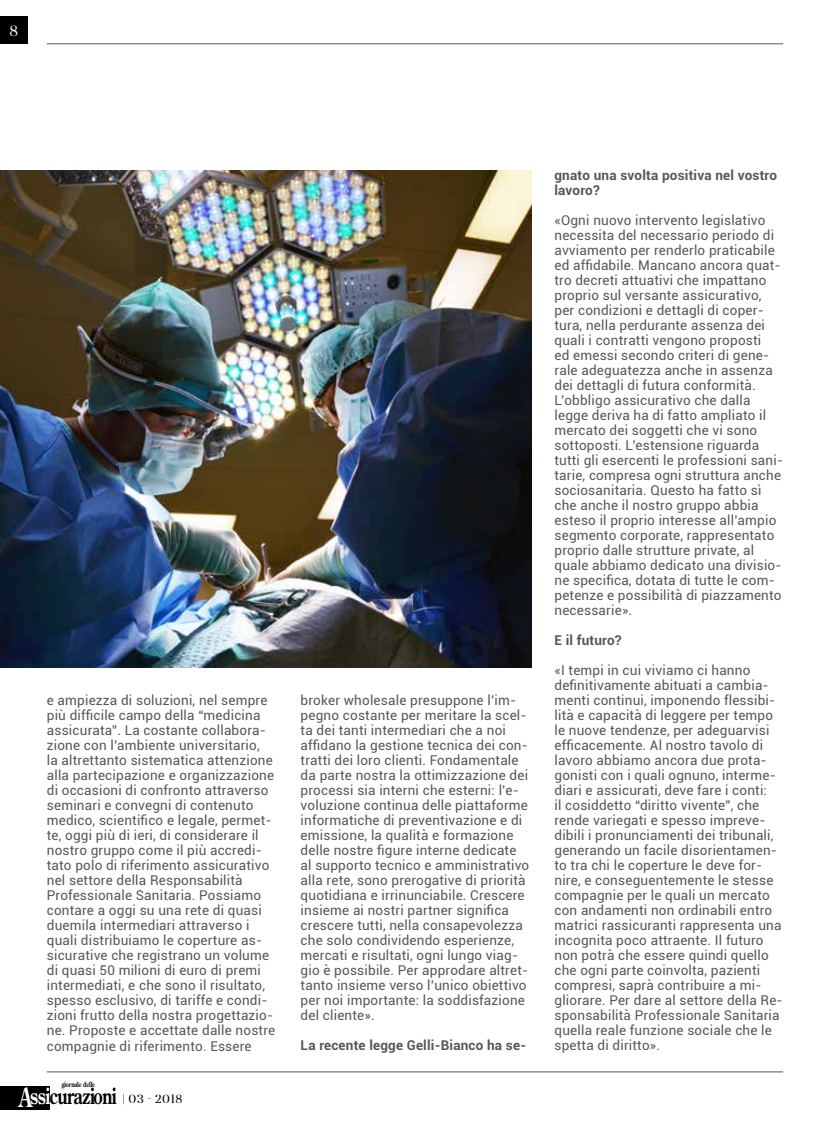
<style>
.page{position:relative;width:830px;height:1127px;background:#fff}
.page>*{position:absolute;margin:0;border:0;box-sizing:border-box;transform-origin:0 0}
.t1{font:700 21.9px "Century Old Style";letter-spacing:-.03em;color:#000;scale:.74 1}
.t2{font:15px "Anglecia Pro Display";color:#fff}
.t3{font:13.5px/15px "Roboto";letter-spacing:.015em;color:#575756}
.t4{font:700 13.5px/15px "Roboto";letter-spacing:.015em;color:#575756}
.t5{font:700 7.2px "Century Old Style";letter-spacing:-.02em;color:#000;scale:.74 1}
.s1{font-size:26.25px;color:#fff}
.s2{color:#fff}
.s3{font-family:"Anglecia Pro Display";font-weight:400;font-size:12px}
</style>
<div class="page">
<hr style="left:47px;top:44px;width:735px;height:1px;background:#575756">
<div style="left:0;top:16px;width:28px;height:28px;background:#000"></div>
<div style="left:0;top:1086px;width:50px;height:24px;background:#000"></div>
<hr style="left:47px;top:1071px;width:735px;height:1px;background:#575756">
<img style="left:0;top:170px;width:531px;height:498px">
<p class="t2" style="left:10px;top:21px;width:10px">8</p>
<p class="t3" style="left:47px;top:693px;width:230px">e ampiezza di soluzioni, nel sempre più difficile campo della “medicina assicurata”. La costante collabora&shy;zione con l’ambiente universitario,<br>la altrettanto sistematica attenzione alla partecipazione e organizzazione di occasioni di confronto attraverso seminari e convegni di contenuto medico, scientifico e legale, permet&shy;te, oggi più di ieri, di considerare il nostro gruppo come il più accredi&shy;tato polo di riferimento assicurativo nel settore della Responsabilità Professionale Sanitaria. Possiamo contare a oggi su una rete di quasi duemila intermediari attraverso i quali distribuiamo le coperture as&shy;sicurative che registrano un volume di quasi 50 milioni di euro di premi intermediati, e che sono il risultato, spesso esclusivo, di tariffe e condi&shy;zioni frutto della nostra progettazio&shy;ne. Proposte e accettate dalle nostre compagnie di riferimento. Essere</p>
<p class="t3" style="left:300px;top:692px;width:230px">broker wholesale presuppone l’im&shy;pegno costante per meritare la scel&shy;ta dei tanti intermediari che a noi affidano la gestione tecnica dei con&shy;tratti dei loro clienti. Fondamentale da parte nostra la ottimizzazione dei processi sia interni che esterni: l’e&shy;voluzione continua delle piattaforme informatiche di preventivazione e di emissione, la qualità e formazione delle nostre figure interne dedicate al supporto tecnico e amministrativo alla rete, sono prerogative di priorità quotidiana e irrinunciabile. Crescere insieme ai nostri partner significa crescere tutti, nella consapevolezza che solo condividendo esperienze, mercati e risultati, ogni lungo viag&shy;gio è possibile. Per approdare altret&shy;tanto insieme verso l’unico obiettivo per noi importante: la soddisfazione del cliente».</p>
<p class="t4" style="left:300px;top:1037px;width:227px">La recente legge Gelli-Bianco ha se-</p>
<p class="t5" style="left:62px;top:1079px;width:47px">giornale delle</p>
<h1 class="t1" style="left:19px;top:1082px;width:222px"><span class="s1">A</span><span class="s2">ssi</span>curazioni <span class="s3">| 03 - 2018</span></h1>
<p class="t4" style="left:554px;top:167px;width:224px">gnato una svolta positiva nel vostro lavoro?</p>
<p class="t3" style="left:554px;top:212px;width:230px">«Ogni nuovo intervento legislativo necessita del necessario periodo di avviamento per renderlo praticabile ed affidabile. Mancano ancora quat&shy;tro decreti attuativi che impattano proprio sul versante assicurativo, per condizioni e dettagli di coper&shy;tura, nella perdurante assenza dei quali i contratti vengono proposti<br>ed emessi secondo criteri di gene&shy;rale adeguatezza anche in assenza dei dettagli di futura conformità.<br>L’obbligo assicurativo che dalla legge deriva ha di fatto ampliato il mercato dei soggetti che vi sono sottoposti. L’estensione riguarda tutti gli esercenti le professioni sani&shy;tarie, compresa ogni struttura anche sociosanitaria. Questo ha fatto sì che anche il nostro gruppo abbia esteso il proprio interesse all’ampio segmento corporate, rappresentato proprio dalle strutture private, al quale abbiamo dedicato una divisio&shy;ne specifica, dotata di tutte le com&shy;petenze e possibilità di piazzamento necessarie».</p>
<p class="t4" style="left:554px;top:632px;width:69px">E il futuro?</p>
<p class="t3" style="left:554px;top:662px;width:229px">«I tempi in cui viviamo ci hanno definitivamente abituati a cambia&shy;menti continui, imponendo flessibi&shy;lità e capacità di leggere per tempo le nuove tendenze, per adeguarvisi efficacemente. Al nostro tavolo di lavoro abbiamo ancora due prota&shy;gonisti con i quali ognuno, interme&shy;diari e assicurati, deve fare i conti:<br>il cosiddetto “diritto vivente”, che rende variegati e spesso impreve&shy;dibili i pronunciamenti dei tribunali, generando un facile disorientamen&shy;to tra chi le coperture le deve for&shy;nire, e conseguentemente le stesse compagnie per le quali un mercato con andamenti non ordinabili entro matrici rassicuranti rappresenta una incognita poco attraente. Il futuro non potrà che essere quindi quello che ogni parte coinvolta, pazienti compresi, saprà contribuire a mi&shy;gliorare. Per dare al settore della Re&shy;sponsabilità Professionale Sanitaria quella reale funzione sociale che le spetta di diritto».</p>
</div>
